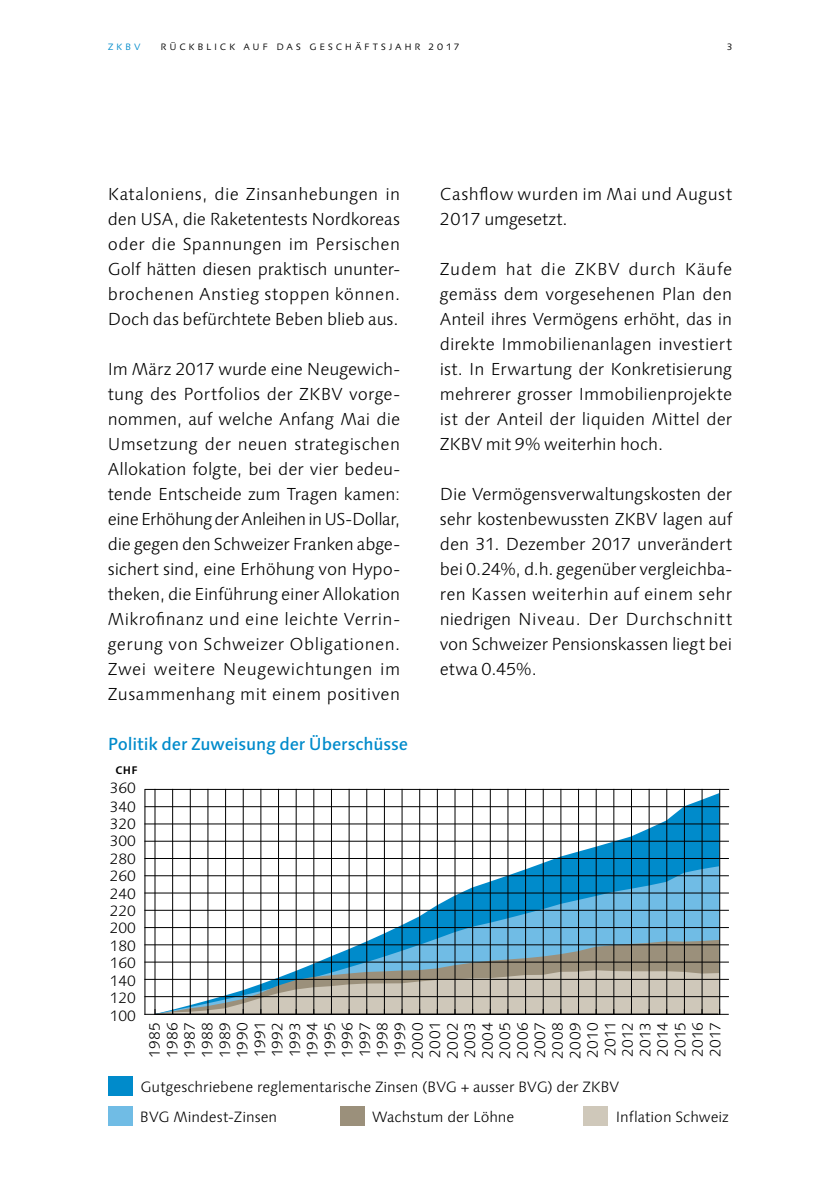
<style>
.page{position:relative;width:840px;height:1191px;background:#fff}
.page>*{position:absolute;margin:0;border:0;box-sizing:border-box;transform-origin:0 0}
.Texte{font:300 17.4px/25px "Linotype Syntax";letter-spacing:.01em;color:#000;text-align:justify}
.Titre_niv_02{font:500 17.4px "Linotype Syntax";letter-spacing:-.01em;color:#008bcb}
.t1{font:300 15px/17.4px "Linotype Syntax";color:#000;text-align:justify}
.t2{font:300 12px "Linotype Syntax SC";letter-spacing:.225em;color:#000}
.t3{font:300 12px "Linotype Syntax SC";color:#008bcb}
.t4{font:700 11px "Linotype Syntax";color:#000}
</style>
<div class="page">
<svg style="left:155px;top:793px;width:564px;height:73px"></svg>
<svg style="left:155px;top:866px;width:564px;height:74px"></svg>
<svg style="left:155px;top:940px;width:564px;height:30px"></svg>
<hr style="left:145px;top:996px;width:583px;height:1px;background:#000">
<hr style="left:154px;top:789px;width:1px;height:225px;background:#000">
<hr style="left:172px;top:789px;width:1px;height:225px;background:#000">
<hr style="left:190px;top:789px;width:1px;height:225px;background:#000">
<hr style="left:207px;top:789px;width:1px;height:225px;background:#000">
<hr style="left:225px;top:789px;width:1px;height:225px;background:#000">
<hr style="left:243px;top:789px;width:1px;height:225px;background:#000">
<hr style="left:278px;top:789px;width:1px;height:225px;background:#000">
<hr style="left:296px;top:789px;width:1px;height:225px;background:#000">
<hr style="left:313px;top:789px;width:1px;height:225px;background:#000">
<hr style="left:348px;top:789px;width:1px;height:225px;background:#000">
<hr style="left:366px;top:789px;width:1px;height:225px;background:#000">
<hr style="left:260px;top:789px;width:1px;height:225px;background:#000">
<hr style="left:401px;top:789px;width:1px;height:225px;background:#000">
<hr style="left:454px;top:789px;width:1px;height:225px;background:#000">
<hr style="left:525px;top:789px;width:1px;height:225px;background:#000">
<hr style="left:719px;top:789px;width:1px;height:225px;background:#000">
<hr style="left:701px;top:789px;width:1px;height:225px;background:#000">
<hr style="left:683px;top:789px;width:1px;height:225px;background:#000">
<hr style="left:648px;top:789px;width:1px;height:225px;background:#000">
<hr style="left:666px;top:789px;width:1px;height:225px;background:#000">
<hr style="left:630px;top:789px;width:1px;height:225px;background:#000">
<hr style="left:613px;top:789px;width:1px;height:225px;background:#000">
<hr style="left:595px;top:789px;width:1px;height:225px;background:#000">
<hr style="left:578px;top:789px;width:1px;height:225px;background:#000">
<hr style="left:542px;top:789px;width:1px;height:225px;background:#000">
<hr style="left:560px;top:789px;width:1px;height:225px;background:#000">
<hr style="left:507px;top:789px;width:1px;height:225px;background:#000">
<hr style="left:489px;top:789px;width:1px;height:225px;background:#000">
<hr style="left:472px;top:789px;width:1px;height:225px;background:#000">
<hr style="left:437px;top:789px;width:1px;height:225px;background:#000">
<hr style="left:419px;top:789px;width:1px;height:225px;background:#000">
<hr style="left:384px;top:789px;width:1px;height:225px;background:#000">
<hr style="left:331px;top:789px;width:1px;height:225px;background:#000">
<hr style="left:145px;top:979px;width:583px;height:1px;background:#000">
<hr style="left:145px;top:961px;width:583px;height:1px;background:#000">
<hr style="left:145px;top:944px;width:583px;height:1px;background:#000">
<hr style="left:145px;top:892px;width:583px;height:1px;background:#000">
<hr style="left:145px;top:858px;width:583px;height:1px;background:#000">
<hr style="left:145px;top:910px;width:583px;height:1px;background:#000">
<hr style="left:145px;top:927px;width:583px;height:1px;background:#000">
<hr style="left:145px;top:806px;width:583px;height:1px;background:#000">
<hr style="left:145px;top:875px;width:583px;height:1px;background:#000">
<hr style="left:145px;top:823px;width:583px;height:1px;background:#000">
<hr style="left:145px;top:789px;width:583px;height:1px;background:#000">
<hr style="left:145px;top:841px;width:583px;height:1px;background:#000">
<div style="left:108px;top:1076px;width:24px;height:20px;background:#008bcb"></div>
<hr style="left:145px;top:1013px;width:582px;height:1px;background:#000">
<svg style="left:154px;top:970px;width:565px;height:44px;background:#b1b1a8"></svg>
<hr style="left:144px;top:790px;width:1px;height:224px;background:#000">
<hr style="left:155px;top:1013px;width:562px;height:1px;background:#000">
<div style="left:583px;top:1105px;width:25px;height:20px;background:#cfc8ba"></div>
<div style="left:340px;top:1105px;width:24px;height:20px;background:#9b907b"></div>
<div style="left:108px;top:1105px;width:24px;height:20px;background:#70bce5"></div>
<p class="t3" style="left:108px;top:38px;width:34px">zkbv</p>
<p class="t2" style="left:160px;top:38px;width:300px">rückblick auf das geschäftsjahr 2017</p>
<p class="t2" style="left:726px;top:38px;width:7px">3</p>
<p class="Texte" style="left:108px;top:182px;width:293px">Kataloniens, die Zinsanhebungen in den USA, die Raketentests Nordkoreas oder die Spannungen im Persischen Golf hätten diesen praktisch ununter&shy;brochenen Anstieg stoppen können.<br>Doch das befürchtete Beben blieb aus.</p>
<p class="Texte" style="left:108px;top:357px;width:293px">Im März 2017 wurde eine Neugewich&shy;tung des Portfolios der ZKBV vorge&shy;nommen, auf welche Anfang Mai die Umsetzung der neuen strategischen Allokation folgte, bei der vier bedeu&shy;tende Entscheide zum Tragen kamen: eine Erhöhung der Anleihen in US-Dollar, die gegen den Schweizer Franken abge&shy;sichert sind, eine Erhöhung von Hypo&shy;theken, die Einführung einer Allokation Mikrofinanz und eine leichte Verrin&shy;gerung von Schweizer Obligationen.<br>Zwei weitere Neugewichtungen im Zusammenhang mit einem positiven</p>
<p class="Titre_niv_02" style="left:108px;top:734px;width:302px">Politik der Zuweisung der Überschüsse</p>
<p class="t4" style="left:116px;top:763px;width:24px">CHF</p>
<p class="t1" style="left:110px;top:779px;width:28px">360</p>
<p class="t1" style="left:110px;top:798px;width:28px">340</p>
<p class="t1" style="left:110px;top:815px;width:28px">320</p>
<p class="t1" style="left:110px;top:832px;width:28px">300</p>
<p class="t1" style="left:110px;top:850px;width:28px">280</p>
<p class="t1" style="left:110px;top:867px;width:28px">260</p>
<p class="t1" style="left:110px;top:885px;width:28px">240</p>
<p class="t1" style="left:110px;top:902px;width:28px">220</p>
<p class="t1" style="left:110px;top:919px;width:28px">200</p>
<p class="t1" style="left:110px;top:937px;width:28px">180</p>
<p class="t1" style="left:110px;top:954px;width:28px">160</p>
<p class="t1" style="left:110px;top:972px;width:28px">140</p>
<p class="t1" style="left:110px;top:989px;width:28px">120</p>
<p class="Texte" style="left:439px;top:182px;width:293px">Cashflow wurden im Mai und August<br>2017 umgesetzt.</p>
<p class="Texte" style="left:439px;top:257px;width:293px">Zudem hat die ZKBV durch Käufe gemäss dem vorgesehenen Plan den Anteil ihres Vermögens erhöht, das in direkte Immobilienanlagen investiert ist. In Erwartung der Konkretisierung mehrerer grosser Immobilienprojekte ist der Anteil der liquiden Mittel der ZKBV mit 9% weiterhin hoch.</p>
<p class="Texte" style="left:439px;top:482px;width:293px">Die Vermögensverwaltungskosten der sehr kostenbewussten ZKBV lagen auf den 31. Dezember 2017 unverändert bei 0.24%, d.h. gegenüber vergleichba&shy;ren Kassen weiterhin auf einem sehr niedrigen Niveau. Der Durchschnitt von Schweizer Pensionskassen liegt bei etwa 0.45%.</p>
<p class="t1" style="left:110px;top:1006px;width:28px">100</p>
<p class="t1" style="left:146px;top:1059px;width:39px;rotate:-90deg">1985<br>1986<br>1987<br>1988<br>1989<br>1990<br>1991<br>1992<br>1993<br>1994<br>1995<br>1996<br>1997<br>1998<br>1999<br>2000<br>2001<br>2002<br>2003<br>2004<br>2005<br>2006<br>2007<br>2008<br>2009<br>2010<br>2011<br>2012<br>2013<br>2014<br>2015<br>2016<br>2017</p>
<p class="t1" style="left:140px;top:1072px;width:480px;line-height:29.6px">Gutgeschriebene reglementarische Zinsen (BVG + ausser BVG) der ZKBV<br>BVG Mindest-Zinsen</p>
<p class="t1" style="left:372px;top:1107px;width:144px">Wachstum der Löhne</p>
<p class="t1" style="left:615px;top:1107px;width:114px">Inflation Schweiz</p>
</div>
